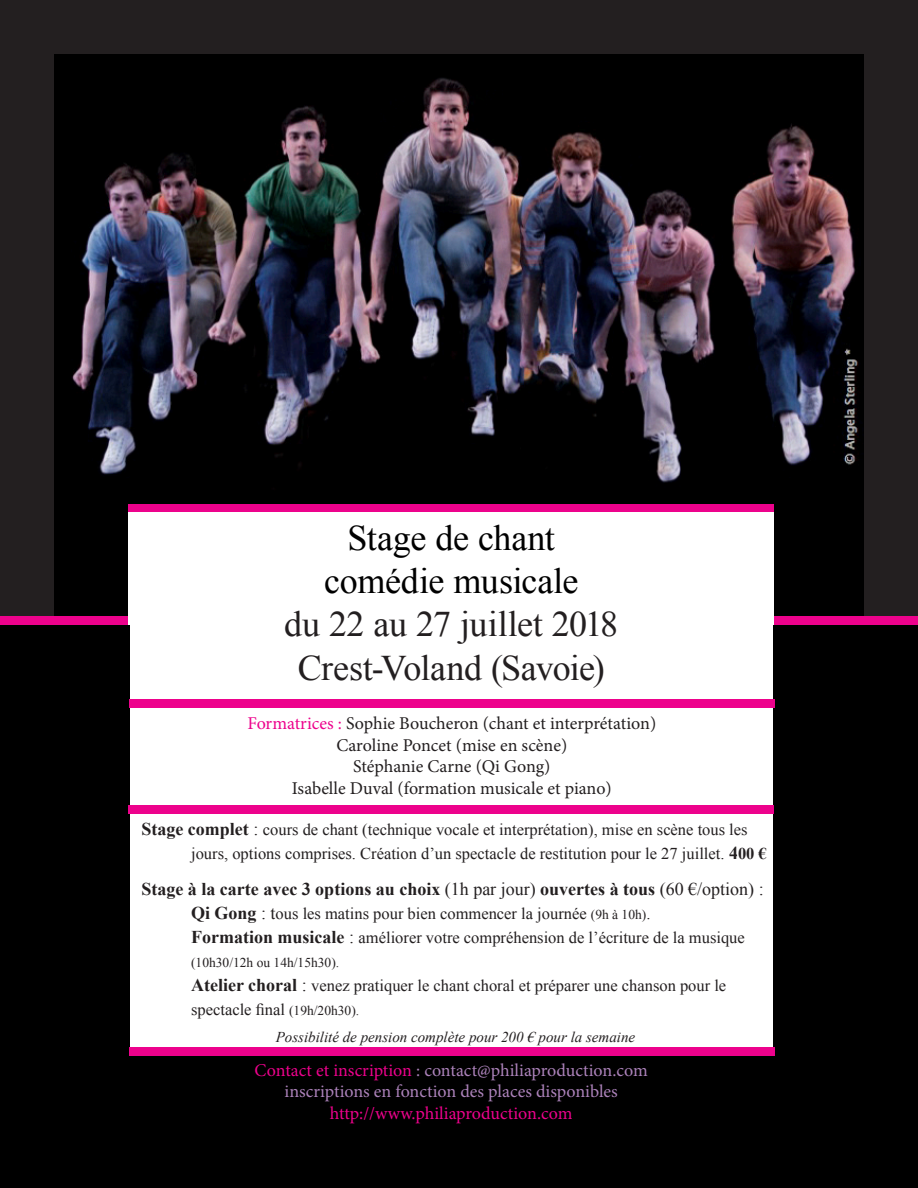
<style>
.page{position:relative;width:918px;height:1188px;background:#fff}
.page>*{position:absolute;margin:0;border:0;box-sizing:border-box;transform-origin:0 0}
.t1{font:36px "Times New Roman";letter-spacing:-.015em;color:#231f20}
.t2{font:36px "Times New Roman";letter-spacing:-.01em;color:#000}
.t3{font:18px "Minion Pro";color:#231f20}
.t4{font:18px "Minion Pro";color:#ac82ba}
.t5{font:700 18px "Times New Roman";color:#231f20}
.t6{font:18px "Minion Pro";color:#ed028c}
.t7{font:16.5px/24px "Times New Roman";color:#231f20}
.t8{font:italic 15px "Times New Roman";color:#231f20}
.t9{font:13.5px "Times New Roman";color:#231f20}
.s1{color:#ed028c}
.s2{font-weight:700;font-size:18px}
.s3{font-size:18px}
.s4{font-weight:700}
.s5{font-weight:400}
.s6{font-size:13.5px}
</style>
<div class="page">
<div style="left:0;top:1048px;width:918px;height:140px;background:#000"></div>
<div style="left:0;top:0;width:918px;height:616px;background:#231f20"></div>
<img style="left:54px;top:54px;width:810px;height:562px">
<div style="left:0;top:617px;width:918px;height:8px;background:#ed028c"></div>
<div style="left:129px;top:504px;width:645px;height:8px;background:#ed028c"></div>
<div style="left:129px;top:512px;width:645px;height:187px;background:#fff"></div>
<div style="left:0;top:626px;width:129px;height:562px;background:#000"></div>
<div style="left:774px;top:626px;width:144px;height:562px;background:#000"></div>
<div style="left:129px;top:699px;width:645px;height:9px;background:#ed028c"></div>
<div style="left:129px;top:805px;width:645px;height:9px;background:#ed028c"></div>
<div style="left:129px;top:1047px;width:645px;height:9px;background:#ed028c"></div>
<p class="t2" style="left:347px;top:514px;width:209px">Stage de chant</p>
<p class="t2" style="left:324px;top:557px;width:256px">comédie musicale</p>
<p class="t1" style="left:284px;top:600px;width:335px">du 22 au 27 juillet 2018</p>
<p class="t1" style="left:298px;top:643px;width:308px">Crest-Voland (Savoie)</p>
<p class="t3" style="left:247px;top:711px;width:410px"><span class="s1">Formatrices :</span> Sophie Boucheron (chant et interprétation)</p>
<p class="t3" style="left:336px;top:733px;width:232px">Caroline Poncet (mise en scène)</p>
<p class="t3" style="left:353px;top:754px;width:199px">Stéphanie Carne (Qi Gong)</p>
<p class="t3" style="left:292px;top:776px;width:321px">Isabelle Duval (formation musicale et piano)</p>
<p class="t7" style="left:191px;top:817px;width:577px;text-indent:-50px"><span class="s2">Stage complet</span> <span class="s3">:</span> cours de chant (technique vocale et interprétation), mise en scène tous les jours, options comprises. Création d’un spectacle de restitution pour le 27 juillet. <span class="s2">4</span><span class="s4">00 €</span></p>
<p class="t5" style="left:141px;top:876px;width:624px">Stage à la carte avec 3 options au choix <span class="s5">(1h par jour)</span> ouvertes à tous <span class="s5">(60 €/option) :</span></p>
<p class="t7" style="left:191px;top:901px;width:461px"><span class="s2">Qi Gong</span> <span class="s3">: t</span>ous les matins pour bien commencer la journée <span class="s6">(9h à 10h)</span>.</p>
<p class="t7" style="left:191px;top:925px;width:555px"><span class="s2">Formation musicale</span> <span class="s3">:</span> améliorer votre compréhension de l’écriture de la musique</p>
<p class="t9" style="left:191px;top:953px;width:150px">(10h30/12h ou 14h/15h30).</p>
<p class="t7" style="left:191px;top:973px;width:537px"><span class="s2">Atelier choral</span> <span class="s3">:</span> venez pratiquer le chant choral et préparer une chanson pour le spectacle final <span class="s6">(19h/20h30).</span></p>
<p class="t8" style="left:276px;top:1027px;width:361px">Possibilité de pension complète pour 200 € pour la semaine</p>
<p class="t4" style="left:255px;top:1058px;width:395px"><span class="s1">Contact et inscription</span> : contact@philiaproduction.com</p>
<p class="t4" style="left:285px;top:1079px;width:335px">inscriptions en fonction des places disponibles</p>
<p class="t6" style="left:330px;top:1101px;width:244px">http://www.philiaproduction.com</p>
</div>
